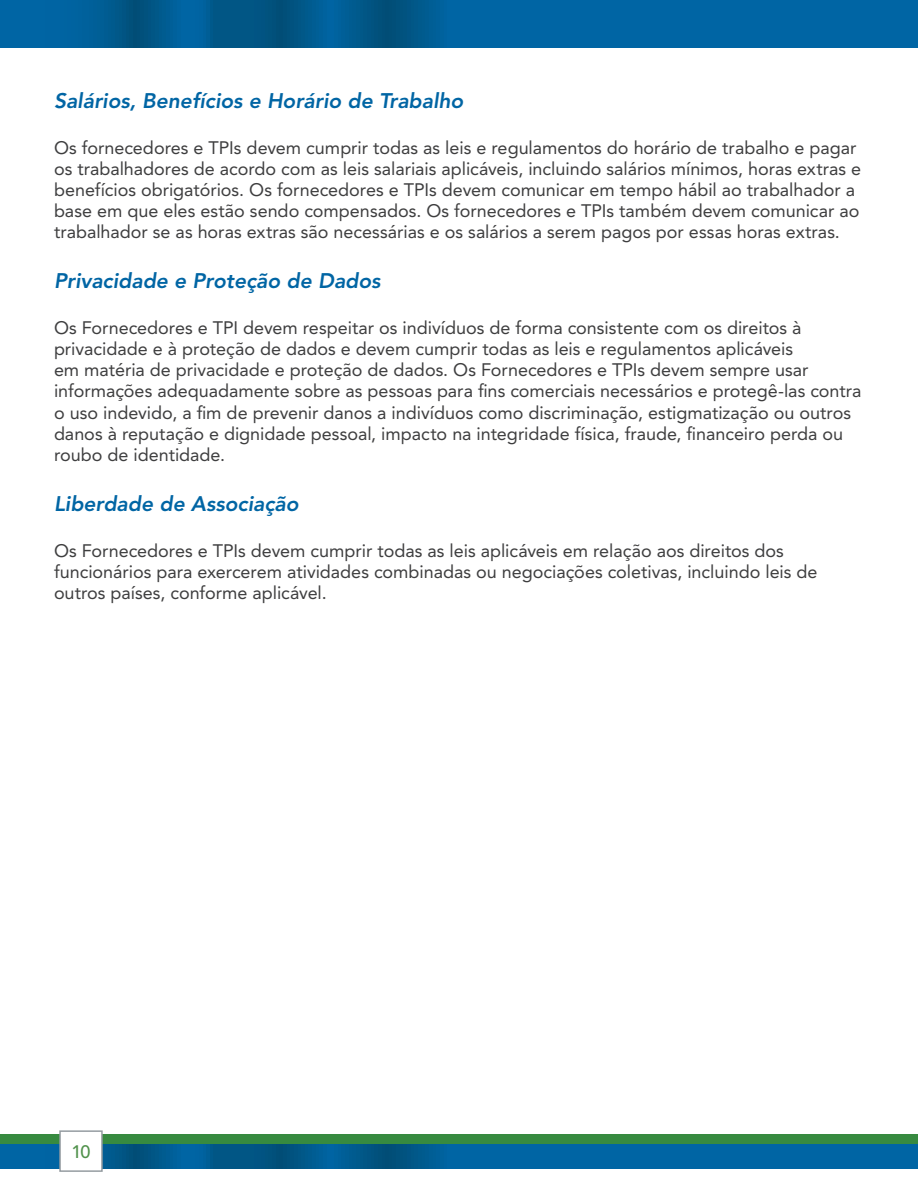
<style>
.page{position:relative;width:918px;height:1188px;background:#fff}
.page>*{position:absolute;margin:0;border:0;box-sizing:border-box;transform-origin:0 0}
.t1{font:italic 800 21px "Avenir LT Std";color:#0065a4}
.t2{font:18px/21px "Avenir LT Std";color:#3e3e3f}
.t3{font:500 18px "Avenir LT Std";color:#50914b}
</style>
<div class="page">
<svg style="left:0;top:0;width:918px;height:48px;background:#00609a"></svg>
<svg style="left:0;top:1144px;width:917px;height:25px;background:#006099"></svg>
<div style="left:0;top:1135px;width:918px;height:9px;background:#378a40"></div>
<svg style="left:917px;top:1144px;width:1px;height:25px"></svg>
<div style="left:59px;top:1130px;width:44px;height:42px;background:#fff;border:2px solid #959ca1"></div>
<p class="t1" style="left:54px;top:88px;width:411px">Salários, Benefícios e Horário de Trabalho</p>
<p class="t2" style="left:54px;top:137px;width:809px">Os fornecedores e TPIs devem cumprir todas as leis e regulamentos do horário de trabalho e pagar os trabalhadores de acordo com as leis salariais aplicáveis, incluindo salários mínimos, horas extras e benefícios obrigatórios. Os fornecedores e TPIs devem comunicar em tempo hábil ao trabalhador a base em que eles estão sendo compensados. Os fornecedores e TPIs também devem comunicar ao trabalhador se as horas extras são necessárias e os salários a serem pagos por essas horas extras.</p>
<p class="t1" style="left:54px;top:269px;width:328px">Privacidade e Proteção de Dados</p>
<p class="t2" style="left:54px;top:318px;width:809px">Os Fornecedores e TPI devem respeitar os indivíduos de forma consistente com os direitos à privacidade e à proteção de dados e devem cumprir todas as leis e regulamentos aplicáveis<br>em matéria de privacidade e proteção de dados. Os Fornecedores e TPIs devem sempre usar informações adequadamente sobre as pessoas para fins comerciais necessários e protegê-las contra o uso indevido, a fim de prevenir danos a indivíduos como discriminação, estigmatização ou outros danos à reputação e dignidade pessoal, impacto na integridade física, fraude, financeiro perda ou roubo de identidade.</p>
<p class="t1" style="left:54px;top:491px;width:246px">Liberdade de Associação</p>
<p class="t2" style="left:54px;top:540px;width:765px">Os Fornecedores e TPIs devem cumprir todas as leis aplicáveis em relação aos direitos dos funcionários para exercerem atividades combinadas ou negociações coletivas, incluindo leis de outros países, conforme aplicável.</p>
<p class="t3" style="left:71px;top:1141px;width:21px">10</p>
</div>
